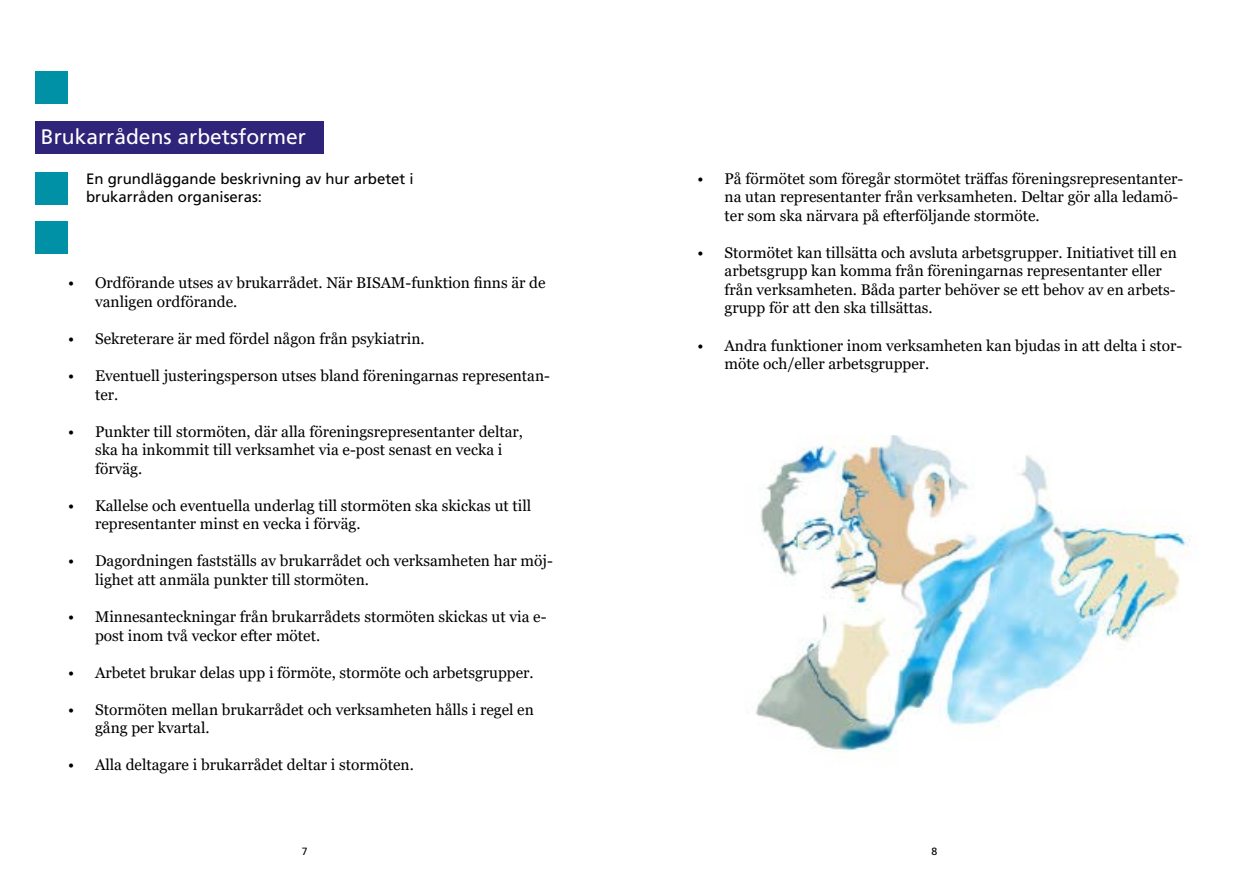
<style>
.page{position:relative;width:1259px;height:893px;background:#fff}
.page>*{position:absolute;margin:0;border:0;box-sizing:border-box;transform-origin:0 0}
.Frutiger_rubrik_vit{font:21px "Frutiger LT Std";color:#fff}
.Punktlista_10p_Georg{font:15.45px/18.6px "Georgia";color:#000}
.Frutiger_underrubrik{font:15px/18px "Frutiger LT Std";color:#000}
.t1{font:10.5px "Frutiger LT Std";color:#000}
</style>
<div class="page">
<div style="left:35px;top:71px;width:33px;height:33px;background:#0091a7"></div>
<div style="left:35px;top:172px;width:33px;height:33px;background:#0091a7"></div>
<div style="left:35px;top:222px;width:33px;height:32px;background:#0091a7"></div>
<div style="left:35px;top:121px;width:288px;height:33px;background:#2e247a"></div>
<img style="left:755px;top:436px;width:436px;height:316px">
<h2 class="Frutiger_rubrik_vit" style="left:41px;top:125px;width:266px">Brukarrådens arbetsformer</h2>
<p class="Frutiger_underrubrik" style="left:86px;top:170px;width:329px">En grundläggande beskrivning av hur arbetet i brukarråden organiseras:</p>
<p class="Punktlista_10p_Georg" style="left:95px;top:274px;width:452px;text-indent:-27px">• Ordförande utses av brukarrådet. När BISAM-funktion finns är de vanligen ordförande.</p>
<p class="Punktlista_10p_Georg" style="left:68px;top:330px;width:358px">• Sekreterare är med fördel någon från psykiatrin.</p>
<p class="Punktlista_10p_Georg" style="left:95px;top:367px;width:456px;text-indent:-27px">• Eventuell justeringsperson utses bland föreningarnas representan&shy;ter.</p>
<p class="Punktlista_10p_Georg" style="left:95px;top:422px;width:429px;text-indent:-27px">• Punkter till stormöten, där alla föreningsrepresentanter deltar, ska ha inkommit till verksamhet via e-post senast en vecka i förväg.</p>
<p class="Punktlista_10p_Georg" style="left:95px;top:496px;width:438px;text-indent:-27px">• Kallelse och eventuella underlag till stormöten ska skickas ut till representanter minst en vecka i förväg.</p>
<p class="Punktlista_10p_Georg" style="left:95px;top:552px;width:459px;text-indent:-27px">• Dagordningen fastställs av brukarrådet och verksamheten har möj&shy;lighet att anmäla punkter till stormöten.</p>
<p class="Punktlista_10p_Georg" style="left:95px;top:608px;width:453px;text-indent:-27px">• Minnesanteckningar från brukarrådets stormöten skickas ut via e&shy;post inom två veckor efter mötet.</p>
<p class="Punktlista_10p_Georg" style="left:68px;top:663px;width:467px">• Arbetet brukar delas upp i förmöte, stormöte och arbetsgrupper.</p>
<p class="Punktlista_10p_Georg" style="left:95px;top:700px;width:440px;text-indent:-27px">• Stormöten mellan brukarrådet och verksamheten hålls i regel en gång per kvartal.</p>
<p class="Punktlista_10p_Georg" style="left:68px;top:756px;width:347px">• Alla deltagare i brukarrådet deltar i stormöten.</p>
<p class="Punktlista_10p_Georg" style="left:724px;top:169px;width:460px;text-indent:-27px">• På förmötet som föregår stormötet träffas föreningsrepresentanter&shy;na utan representanter från verksamheten. Deltar gör alla ledamö&shy;ter som ska närvara på efterföljande stormöte.</p>
<p class="Punktlista_10p_Georg" style="left:724px;top:244px;width:454px;text-indent:-27px">• Stormötet kan tillsätta och avsluta arbetsgrupper. Initiativet till en arbetsgrupp kan komma från föreningarnas representanter eller från verksamheten. Båda parter behöver se ett behov av en arbets&shy;grupp för att den ska tillsättas.</p>
<p class="Punktlista_10p_Georg" style="left:724px;top:336px;width:459px;text-indent:-27px">• Andra funktioner inom verksamheten kan bjudas in att delta i stor&shy;möte och/eller arbetsgrupper.</p>
<p class="t1" style="left:302px;top:846px;width:7px">7</p>
<p class="t1" style="left:931px;top:846px;width:7px">8</p>
</div>
